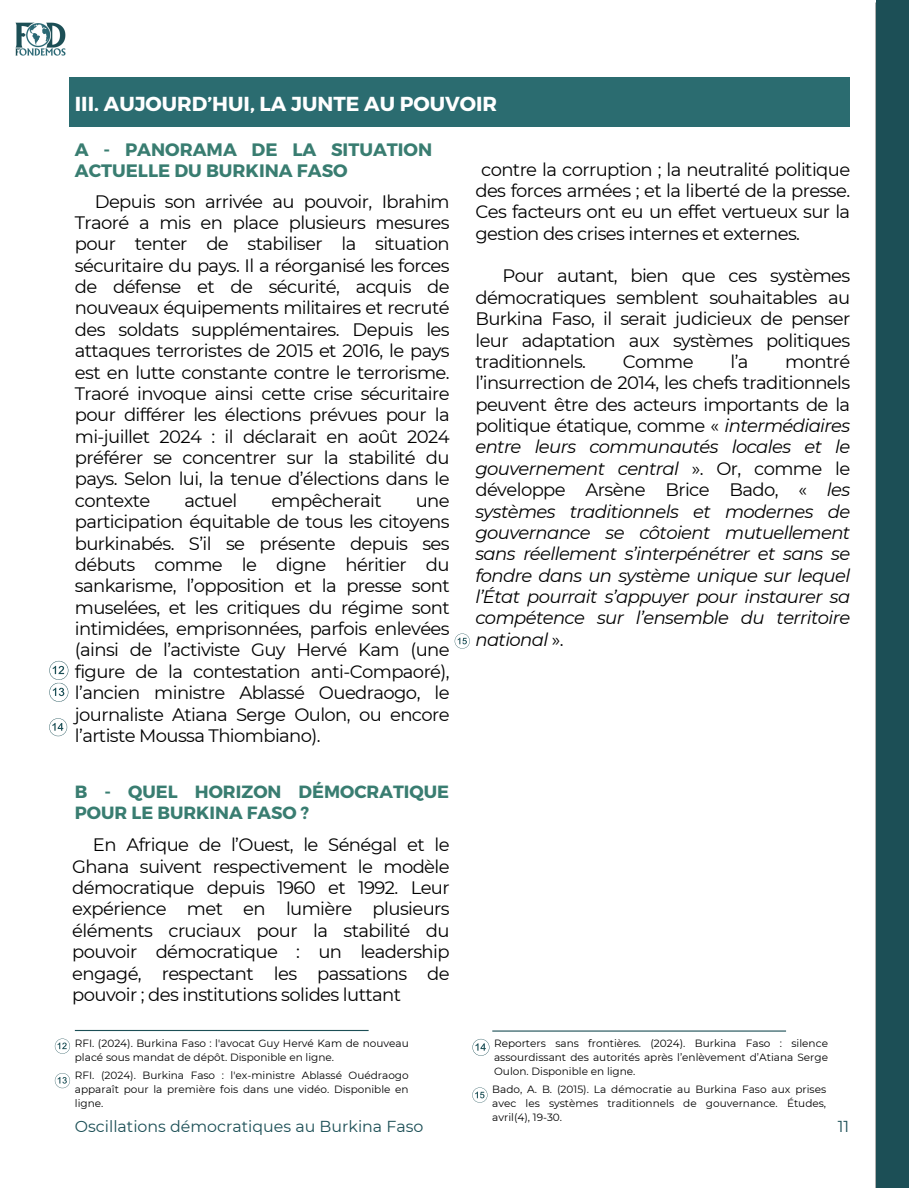
<style>
.page{position:relative;width:918px;height:1188px;background:#fff}
.page>*{position:absolute;margin:0;border:0;box-sizing:border-box;transform-origin:0 0}
.t1{font:700 20.25px "Montserrat";color:#fff}
.t2{font:18px/21.3px "Montserrat";letter-spacing:-.035em;color:#000;text-align:justify}
.t3{font:italic 18px/21.3px "Montserrat";letter-spacing:-.035em;color:#000;text-align:justify}
.t4{font:700 18px/21.3px "Montserrat";color:#397d71}
.t5{font:700 17.7px/21px "Montserrat";color:#397d71}
.t6{font:15.9px "Montserrat";color:#1c4f56}
.t7{font:10.5px/14px "Montserrat";color:#000;text-align:justify}
.s1{font-style:normal}
</style>
<div class="page">
<div style="left:876px;top:0;width:33px;height:1188px;background:#1c4f56"></div>
<hr style="left:492px;top:1030px;width:294px;height:2px;background:#1c4f56">
<hr style="left:75px;top:1030px;width:294px;height:1px;background:#1c4f56">
<div style="left:69px;top:77px;width:781px;height:49px;background:#2b6c70"></div>
<img style="left:15px;top:22px;width:51px;height:34px">
<svg style="left:49px;top:660px;width:20px;height:42px"></svg>
<svg style="left:49px;top:718px;width:19px;height:19px"></svg>
<svg style="left:54px;top:1038px;width:16px;height:16px"></svg>
<svg style="left:54px;top:1073px;width:17px;height:16px"></svg>
<svg style="left:472px;top:1038px;width:18px;height:18px"></svg>
<svg style="left:454px;top:633px;width:16px;height:16px"></svg>
<svg style="left:472px;top:1087px;width:16px;height:16px"></svg>
<p class="t1" style="left:75px;top:91px;width:424px">III. AUJOURD’HUI, LA JUNTE AU POUVOIR</p>
<p class="t4" style="left:75px;top:138px;width:359px">A - PANORAMA DE LA SITUATION<br>ACTUELLE DU BURKINA FASO</p>
<h1 class="t2" style="left:75px;top:190px;width:376px;text-indent:20px">Depuis son arrivée au pouvoir, Ibrahim Traoré a mis en place plusieurs mesures pour tenter de stabiliser la situation sécuritaire du pays. Il a réorganisé les forces de défense et de sécurité, acquis de nouveaux équipements militaires et recruté des soldats supplémentaires. Depuis les attaques terroristes de 2015 et 2016, le pays est en lutte constante contre le terrorisme.<br>Traoré invoque ainsi cette crise sécuritaire pour différer les élections prévues pour la mi-juillet 2024 : il déclarait en août 2024 préférer se concentrer sur la stabilité du pays. Selon lui, la tenue d’élections dans le contexte</h1>
<h1 class="t2" style="left:184px;top:490px;width:54px">actuel</h1>
<h1 class="t2" style="left:271px;top:490px;width:112px">empêcherait</h1>
<h1 class="t2" style="left:75px;top:490px;width:376px;text-indent:341px">une participation équitable de tous les citoyens burkinabés. S’il se présente depuis ses débuts comme le digne héritier du sankarisme, l’opposition et la presse sont muselées, et les critiques du régime sont intimidées, emprisonnées, parfois enlevées (ainsi de l’activiste Guy Hervé Kam (une figure de la contestation anti-Compaoré), l’ancien ministre Ablassé Ouedraogo, le journaliste Atiana Serge Oulon, ou encore l’artiste Moussa Thiombiano).</h1>
<h2 class="t5" style="left:75px;top:781px;width:376px">B - QUEL HORIZON DÉMOCRATIQUE<br>POUR LE BURKINA FASO ?</h2>
<p class="t2" style="left:72px;top:834px;width:379px;text-indent:21px">En Afrique de l’Ouest, le Sénégal et le Ghana suivent respectivement le modèle démocratique depuis 1960 et 1992. Leur expérience met en lumière plusieurs éléments cruciaux pour la stabilité du pouvoir démocratique : un leadership engagé, respectant les passations de pouvoir ; des institutions solides luttant</p>
<p class="t2" style="left:475px;top:158px;width:376px;text-indent:6px">contre la corruption ; la neutralité politique des forces armées ; et la liberté de la presse.<br>Ces facteurs ont eu un effet vertueux sur la gestion des crises internes et externes.</p>
<p class="t2" style="left:475px;top:265px;width:376px;text-indent:27px">Pour autant, bien que ces systèmes démocratiques semblent souhaitables au Burkina Faso, il serait judicieux de penser leur adaptation aux systèmes politiques traditionnels.</p>
<p class="t2" style="left:623px;top:351px;width:72px">Comme</p>
<p class="t2" style="left:730px;top:351px;width:20px">l’a</p>
<p class="t3" style="left:475px;top:351px;width:376px;text-indent:310px"><span class="s1">montré l’insurrection de 2014, les chefs traditionnels peuvent être des acteurs importants de la politique étatique, comme «</span> intermédiaires entre leurs communautés locales et le gouvernement central <span class="s1">». Or, comme le développe Arsène Brice Bado, «</span> les systèmes traditionnels et modernes de gouvernance se côtoient mutuellement sans réellement s’interpénétrer et sans se fondre dans un système unique sur lequel l’État pourrait s’appuyer pour instaurer sa compétence sur l’ensemble du territoire national <span class="s1">».</span></p>
<h3 class="t7" style="left:494px;top:1036px;width:335px">Reporters sans frontières. (2024). Burkina Faso : silence assourdissant des autorités après l’enlèvement d’Atiana Serge Oulon. Disponible en ligne.</h3>
<p class="t7" style="left:75px;top:1036px;width:335px">RFI. (2024). Burkina Faso : l'avocat Guy Hervé Kam de nouveau placé sous mandat de dépôt. Disponible en ligne.</p>
<h3 class="t7" style="left:75px;top:1069px;width:335px">RFI. (2024). Burkina Faso : l'ex-ministre Ablassé Ouédraogo apparaît pour la première fois dans une vidéo. Disponible en ligne.</h3>
<p class="t7" style="left:492px;top:1083px;width:335px">Bado, A. B. (2015). La démocratie au Burkina Faso aux prises avec les systèmes traditionnels de gouvernance. Études, avril(4), 19‑30.</p>
<h3 class="t6" style="left:75px;top:1117px;width:350px">Oscillations démocratiques au Burkina Faso</h3>
<h2 class="t6" style="left:838px;top:1117px;width:13px">11</h2>
</div>
